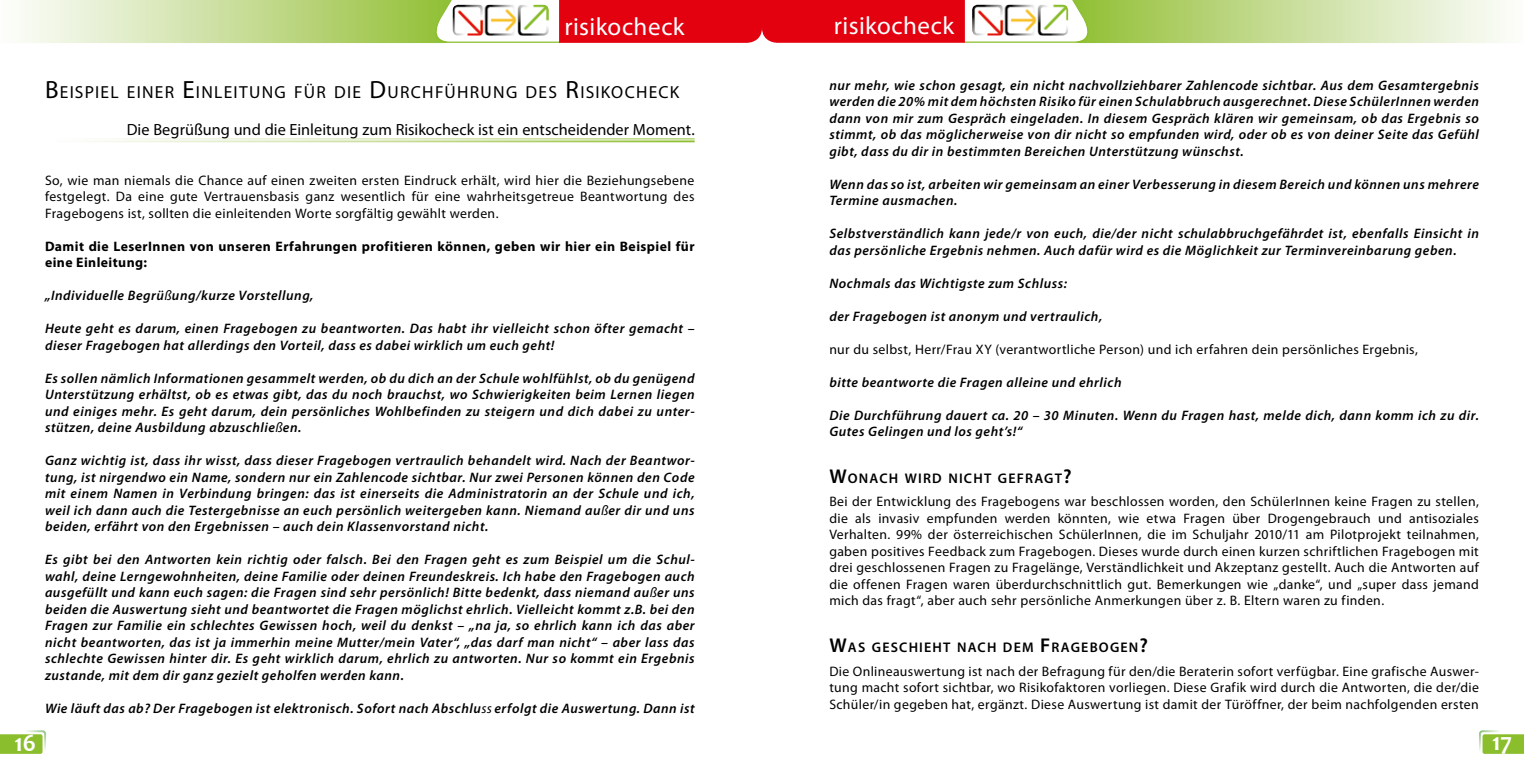
<style>
.page{position:relative;width:1524px;height:762px;background:#fff}
.page>*{position:absolute;margin:0;border:0;box-sizing:border-box;transform-origin:0 0}
.t1{font:25px "Myriad Pro";letter-spacing:.015em;color:#fff}
.t2{font:700 25px "Candara";color:#fff}
.t3{font:17.5px "Myriad Pro";letter-spacing:.075em;color:#000}
.t4{font:16.25px "Myriad Pro";letter-spacing:.005em;color:#000}
.t5{font:600 14px "Myriad Pro";letter-spacing:.085em;color:#000}
.t6{font:italic 600 13.75px/16.5px "Myriad Pro";letter-spacing:.04em;color:#000}
.t7{font:13.75px/16.5px "Myriad Pro";letter-spacing:.025em;color:#000;text-align:justify}
.t8{font:700 13.75px/16.5px "Myriad Pro";letter-spacing:.03em;color:#000}
.s1{font-size:25px}
.s2{font-weight:400}
.s3{font-size:20px}
</style>
<div class="page">
<svg style="left:19px;top:0;width:1487px;height:43px;background:#d4a07a"></svg>
<img style="left:972px;top:5px;width:96px;height:30px">
<svg style="left:0;top:730px;width:46px;height:24px"></svg>
<svg style="left:1479px;top:730px;width:45px;height:24px"></svg>
<h1 class="t1" style="left:564px;top:11px;width:122px">risikocheck</h1>
<h1 class="t1" style="left:834px;top:10px;width:122px">risikocheck</h1>
<p class="t3" style="left:45px;top:81px;width:636px"><span class="s1">B</span>EISPIEL EINER <span class="s1">E</span>INLEITUNG FÜR DIE <span class="s1">D</span>URCHFÜHRUNG DES <span class="s1">R</span>ISIKOCHECK</p>
<p class="t4" style="left:127px;top:120px;width:569px">Die Begrüßung und die Einleitung zum Risikocheck ist ein entscheidender Moment.</p>
<p class="t7" style="left:45px;top:172px;width:651px">So, wie man niemals die Chance auf einen zweiten ersten Eindruck erhält, wird hier die Beziehungsebene festgelegt. Da eine gute Vertrauensbasis ganz wesentlich für eine wahrheitsgetreue Beantwortung des Fragebogens ist, sollten die einleitenden Worte sorgfältig gewählt werden.</p>
<p class="t8" style="left:45px;top:237px;width:651px">Damit die LeserInnen von unseren Erfahrungen profitieren können, geben wir hier ein Beispiel für eine Einleitung:</p>
<p class="t6" style="left:45px;top:287px;width:270px">„Individuelle Begrü<span class="s2">ß</span>ung/kurze Vorstellung,</p>
<p class="t6" style="left:45px;top:320px;width:651px">Heute geht es darum, einen Fragebogen zu beantworten. Das habt ihr vielleicht schon öfter gemacht – dieser Fragebogen hat allerdings den Vorteil, dass es dabei wirklich um euch geht!</p>
<p class="t6" style="left:45px;top:369px;width:651px;text-align:justify">Es sollen nämlich Informationen gesammelt werden, ob du dich an der Schule wohlfühlst, ob du genügend Unterstützung erhältst, ob es etwas gibt, das du noch brauchst, wo Schwierigkeiten beim Lernen liegen und einiges mehr. Es geht darum, dein persönliches Wohlbefinden zu steigern und dich dabei zu unter&shy;stützen, deine Ausbildung abzuschlie<span class="s2">ß</span>en.</p>
<p class="t6" style="left:45px;top:452px;width:651px;text-align:justify">Ganz wichtig ist, dass ihr wisst, dass dieser Fragebogen vertraulich behandelt wird. Nach der Beantwor&shy;tung, ist nirgendwo ein Name, sondern nur ein Zahlencode sichtbar. Nur zwei Personen können den Code mit einem Namen in Verbindung bringen: das ist einerseits die Administratorin an der Schule und ich, weil ich dann auch die Testergebnisse an euch persönlich weitergeben kann. Niemand au<span class="s2">ß</span>er dir und uns beiden, erfährt von den Ergebnissen – auch dein Klassenvorstand nicht.</p>
<p class="t6" style="left:45px;top:551px;width:651px;text-align:justify">Es gibt bei den Antworten kein richtig oder falsch. Bei den Fragen geht es zum Beispiel um die Schul&shy;wahl, deine Lerngewohnheiten, deine Familie oder deinen Freundeskreis. Ich habe den Fragebogen auch ausgefüllt und kann euch sagen: die Fragen sind sehr persönlich! Bitte bedenkt, dass niemand au<span class="s2">ß</span>er uns beiden die Auswertung sieht und beantwortet die Fragen möglichst ehrlich. Vielleicht kommt z.B. bei den Fragen zur Familie ein schlechtes Gewissen hoch, weil du denkst – „na ja, so ehrlich kann ich das aber nicht beantworten, das ist ja immerhin meine Mutter/mein Vater“, „das darf man nicht“ – aber lass das schlechte Gewissen hinter dir. Es geht wirklich darum, ehrlich zu antworten. Nur so kommt ein Ergebnis zustande, mit dem dir ganz gezielt geholfen werden kann.</p>
<p class="t6" style="left:45px;top:699px;width:651px">Wie läuft das ab? Der Fragebogen ist elektronisch. Sofort nach Abschlu<span class="s2">ss</span> erfolgt die Auswertung. Dann ist</p>
<p class="t6" style="left:829px;top:76px;width:651px;text-align:justify">nur mehr, wie schon gesagt, ein nicht nachvollziehbarer Zahlencode sichtbar. Aus dem Gesamtergebnis werden die 20% mit dem höchsten Risiko für einen Schulabbruch ausgerechnet. Diese SchülerInnen werden dann von mir zum Gespräch eingeladen. In diesem Gespräch klären wir gemeinsam, ob das Ergebnis so stimmt, ob das möglicherweise von dir nicht so empfunden wird, oder ob es von deiner Seite das Gefühl gibt, dass du dir in bestimmten Bereichen Unterstützung wünschst.</p>
<p class="t6" style="left:829px;top:175px;width:651px">Wenn das so ist, arbeiten wir gemeinsam an einer Verbesserung in diesem Bereich und können uns mehrere<br>Termine ausmachen.</p>
<p class="t6" style="left:829px;top:225px;width:651px">Selbstverständlich kann jede/r von euch, die/der nicht schulabbruchgefährdet ist, ebenfalls Einsicht in das persönliche Ergebnis nehmen. Auch dafür wird es die Möglichkeit zur Terminvereinbarung geben.</p>
<p class="t6" style="left:829px;top:274px;width:239px">Nochmals das Wichtigste zum Schluss:</p>
<p class="t6" style="left:829px;top:307px;width:274px">der Fragebogen ist anonym und vertraulich,</p>
<p class="t7" style="left:829px;top:341px;width:590px">nur du selbst, Herr/Frau XY (verantwortliche Person) und ich erfahren dein persönliches Ergebnis,</p>
<p class="t6" style="left:829px;top:373px;width:294px">bitte beantworte die Fragen alleine und ehrlich</p>
<p class="t6" style="left:829px;top:406px;width:651px">Die Durchführung dauert ca. 20 – 30 Minuten. Wenn du Fragen hast, melde dich, dann komm ich zu dir.<br>Gutes Gelingen und los geht’s!“</p>
<p class="t5" style="left:829px;top:469px;width:244px"><span class="s3">W</span>ONACH WI RD NICHT GEFRAGT<span class="s3">?</span></p>
<p class="t7" style="left:829px;top:493px;width:651px">Bei der Entwicklung des Fragebogens war beschlossen worden, den SchülerInnen keine Fragen zu stellen, die als invasiv empfunden werden könnten, wie etwa Fragen über Drogengebrauch und antisoziales Verhalten. 99% der österreichischen SchülerInnen, die im Schuljahr 2010/11 am Pilotprojekt teilnahmen, gaben positives Feedback zum Fragebogen. Dieses wurde durch einen kurzen schriftlichen Fragebogen mit drei geschlossenen Fragen zu Fragelänge, Verständlichkeit und Akzeptanz gestellt. Auch die Antworten auf die offenen Fragen waren überdurchschnittlich gut. Bemerkungen wie „danke“, und „super dass jemand mich das fragt“, aber auch sehr persönliche Anmerkungen über z. B. Eltern waren zu finden.</p>
<p class="t5" style="left:829px;top:638px;width:320px"><span class="s3">W</span>AS GESCHIEHT NACH DEM <span class="s3">F</span>RAGEBOGEN<span class="s3">?</span></p>
<p class="t7" style="left:829px;top:662px;width:651px">Die Onlineauswertung ist nach der Befragung für den/die Beraterin sofort verfügbar. Eine grafische Auswer&shy;tung macht sofort sichtbar, wo Risikofaktoren vorliegen. Diese Grafik wird durch die Antworten, die der/die Schüler/in gegeben hat, ergänzt. Diese Auswertung ist damit der Türöffner, der beim nachfolgenden ersten</p>
<h1 class="t2" style="left:15px;top:727px;width:23px">16</h1>
<h1 class="t2" style="left:1492px;top:726px;width:21px">17</h1>
</div>
